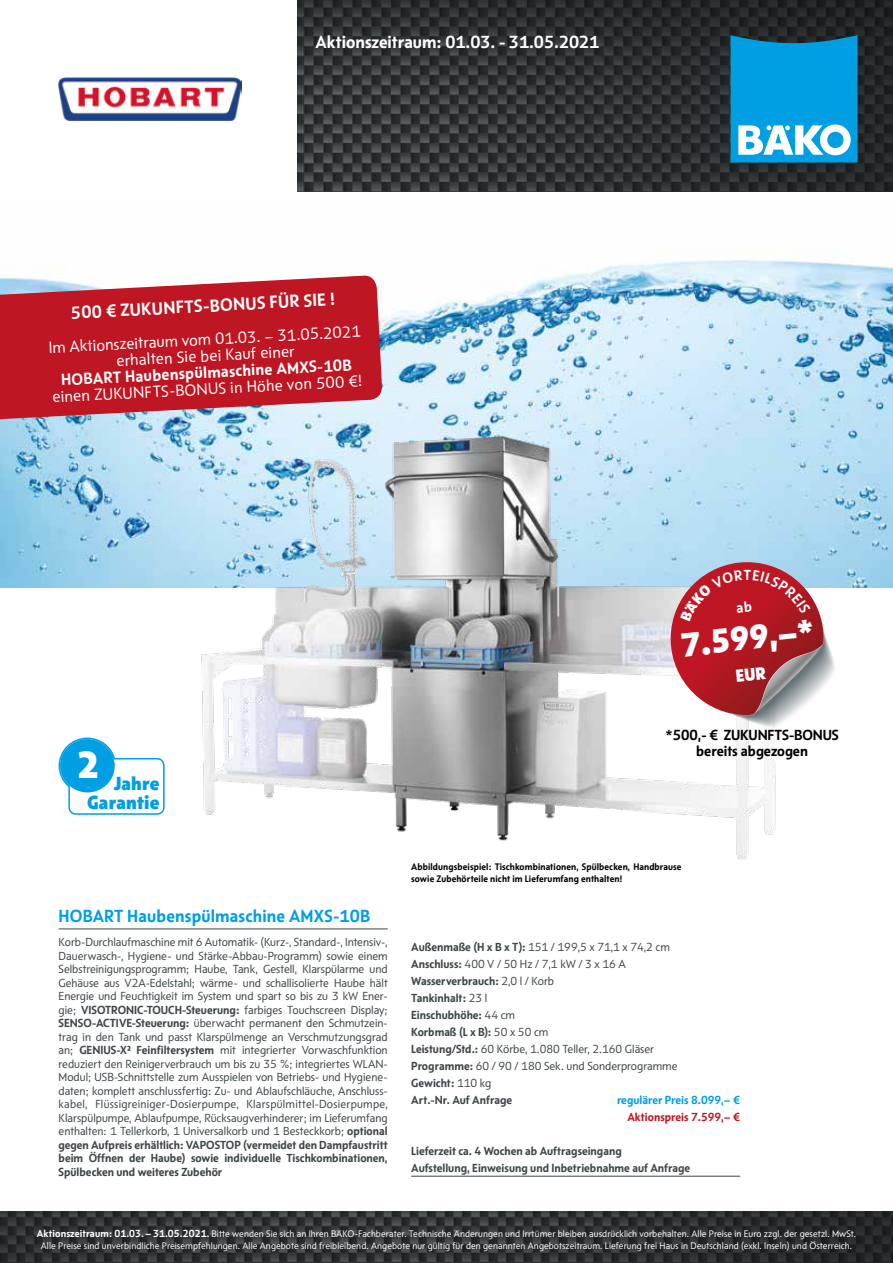
<style>
.page{position:relative;width:893px;height:1263px;background:#fff}
.page>*{position:absolute;margin:0;border:0;box-sizing:border-box;transform-origin:0 0}
.t1{font:800 38.85px "BAEK Otype";color:#fff}
.t2{font:800 34.5px "BAEK Otype";color:#fff}
.t3{font:800 19.5px/19.5px "BAEK Otype";letter-spacing:.01em;color:#009fe3;text-align:right}
.t4{font:700 18px "BAEK Otype";color:#fff}
.t5{font:700 18px "BAEK Otype";letter-spacing:.01em;color:#009fe3}
.t6{font:16.5px/16.5px "BAEK Otype";color:#fff;text-align:center}
.t7{font:700 16.5px "BAEK Otype";color:#fff}
.t8{font:700 15px/16.5px "BAEK Otype";letter-spacing:-.01em;color:#000;text-align:center}
.t9{font:12px/13.5px "BAEK Otype";color:#3d4548;text-align:justify}
.t10{font:700 12px/16.8px "BAEK Otype";color:#3d4548}
.t11{font:700 12px "BAEK Otype";color:#009fe3}
.t12{font:700 12px "BAEK Otype";color:#be1622}
.t13{font:9.75px/12px "BAEK Otype";letter-spacing:.01em;color:#fff;text-align:center}
.t14{font:700 9.75px/12px "BAEK Otype";letter-spacing:.01em;color:#000}
.s1{font-weight:700}
.s2{font-weight:700;font-size:10.5px}
</style>
<div class="page">
<img style="left:0;top:260px;width:893px;height:327px">
<img style="left:154px;top:410px;width:646px;height:450px">
<img style="left:58px;top:78px;width:183px;height:43px">
<img style="left:298px;top:0;width:595px;height:191px">
<img style="left:0;top:1211px;width:893px;height:52px">
<svg style="left:58px;top:737px;width:107px;height:78px"></svg>
<svg style="left:0;top:275px;width:383px;height:145px;background:#c13541"></svg>
<hr style="left:59px;top:928px;width:329px;height:1px;background:#3d4548">
<hr style="left:411px;top:1176px;width:329px;height:1px;background:#3d4548">
<svg style="left:730px;top:35px;width:127px;height:128px;background:#23a5dd"></svg>
<svg style="left:671px;top:562px;width:166px;height:167px"></svg>
<h3 class="t4" style="left:315px;top:31px;width:285px">Aktionszeitraum: 01.03. - 31.05.2021</h3>
<h3 class="t4" style="left:70px;top:301px;width:266px;rotate:-3deg">500 € ZUKUNFTS-BONUS FÜR SIE !</h3>
<h3 class="t6" style="left:48px;top:339px;width:314px;rotate:-3deg">Im Aktionszeitraum vom 01.03. – 31.05.2021 erhalten Sie bei Kauf einer</h3>
<h3 class="t7" style="left:61px;top:370px;width:292px;rotate:-3deg">HOBART Haubenspülmaschine AMXS-10B</h3>
<h3 class="t6" style="left:52px;top:388px;width:311px;rotate:-3deg">einen ZUKUNFTS-BONUS in Höhe von 500 €!</h3>
<h1 class="t1" style="left:77px;top:740px;width:23px">2</h1>
<h3 class="t3" style="left:87px;top:773px;width:74px">Jahre<br>Garantie</h3>
<h2 class="t2" style="left:679px;top:622px;width:135px;rotate:-6deg">7.599,–*</h2>
<p class="t8" style="left:666px;top:726px;width:175px">*500,- € ZUKUNFTS-BONUS bereits abgezogen</p>
<p class="t14" style="left:411px;top:861px;width:272px">Abbildungsbeispiel: Tischkombinationen, Spülbecken, Handbrause sowie Zubehörteile nicht im Lieferumfang enthalten!</p>
<h3 class="t5" style="left:59px;top:905px;width:313px">HOBART Haubenspülmaschine AMXS-10B</h3>
<p class="t9" style="left:59px;top:935px;width:331px">Korb-Durchlaufmaschine mit 6 Automatik- (Kurz-, Standard-, Intensiv-, Dauerwasch-, Hygiene- und Stärke-Abbau-Programm) sowie einem Selbstreinigungsprogramm; Haube, Tank, Gestell, Klarspülarme und Gehäuse aus V2A-Edelstahl; wärme- und schallisolierte Haube hält Energie und Feuchtigkeit im System und spart so bis zu 3 kW Ener&shy;gie; <span class="s1">VISOTRONIC-TOUCH-Steuerung:</span> farbiges Touchscreen Display; <span class="s1">SENSO-ACTIVE-Steuerung:</span> überwacht permanent den Schmutzein&shy;trag in den Tank und passt Klarspülmenge an Verschmutzungsgrad an; <span class="s1">GENIUS-X² Feinfiltersystem</span> mit integrierter Vorwaschfunktion reduziert den Reinigerverbrauch um bis zu 35 %; integriertes WLAN-Modul; USB-Schnittstelle zum Ausspielen von Betriebs- und Hygiene&shy;daten; komplett anschlussfertig: Zu- und Ablaufschläuche, Anschluss&shy;kabel, Flüssigreiniger-Dosierpumpe, Klarspülmittel-Dosierpumpe, Klarspülpumpe, Ablaufpumpe, Rücksaugverhinderer; im Lieferumfang enthalten: 1 Tellerkorb, 1 Universalkorb und 1 Besteckkorb; <span class="s1">optional gegen Aufpreis erhältlich: VAPOSTOP (vermeidet den Dampfaustritt beim Öffnen der Haube) sowie individuelle Tischkombinationen, Spülbecken und weiteres Zubehör</span></p>
<p class="t9" style="left:411px;top:938px;width:268px;line-height:17px;text-align:left"><span class="s1">Außenmaße (H x B x T):</span> 151 / 199,5 x 71,1 x 74,2 cm<br><span class="s1">Anschluss:</span> 400 V / 50 Hz / 7,1 kW / 3 x 16 A<br><span class="s1">Wasserverbrauch:</span> 2,0 l / Korb<br><span class="s1">Tankinhalt:</span> 23 l<br><span class="s1">Einschubhöhe:</span> 44 cm<br><span class="s1">Korbmaß (L x B):</span> 50 x 50 cm<br><span class="s1">Leistung/Std.:</span> 60 Körbe, 1.080 Teller, 2.160 Gläser<br><span class="s1">Programme:</span> 60 / 90 / 180 Sek. und Sonderprogramme<br><span class="s1">Gewicht:</span> 110 kg<br><span class="s1">Art.-Nr. Auf Anfrage</span></p>
<p class="t11" style="left:617px;top:1092px;width:124px">regulärer Preis 8.099,– €</p>
<p class="t12" style="left:627px;top:1109px;width:114px">Aktionspreis 7.599,– €</p>
<p class="t10" style="left:411px;top:1142px;width:280px">Lieferzeit ca. 4 Wochen ab Auftragseingang<br>Aufstellung, Einweisung und Inbetriebnahme auf Anfrage</p>
<p class="t13" style="left:37px;top:1227px;width:821px"><span class="s2">Aktionszeitraum: 01.03. – 31.05.2021</span><span class="s1">.</span> Bitte wenden Sie sich an Ihren BÄKO-Fachberater. Technische Änderungen und Irrtümer bleiben ausdrücklich vorbehalten. Alle Preise in Euro zzgl. der gesetzl. MwSt.<br>Alle Preise sind unverbindliche Preisempfehlungen. Alle Angebote sind freibleibend. Angebote nur gültig für den genannten Angebotszeitraum. Lieferung frei Haus in Deutschland (exkl. Inseln) und Österreich.</p>
</div>
